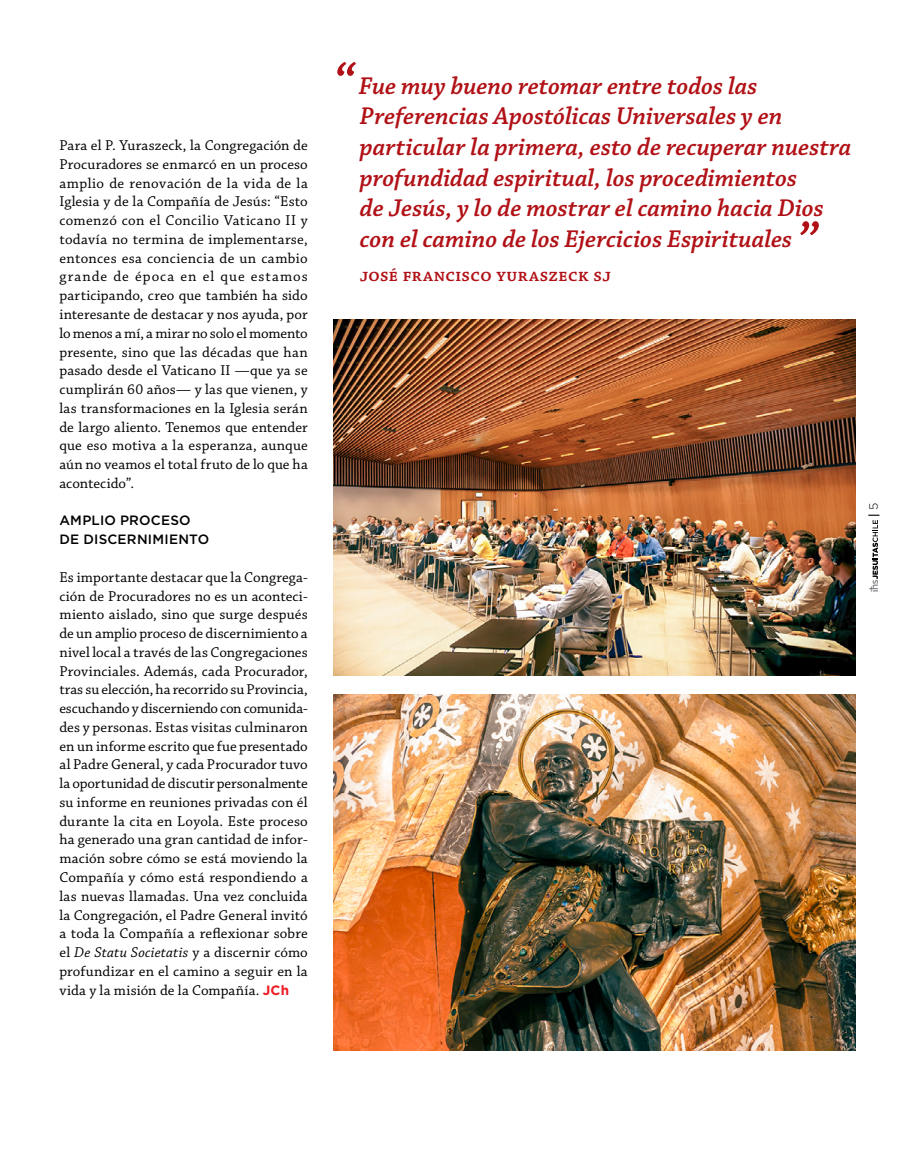
<style>
.page{position:relative;width:915px;height:1149px;background:#fff}
.page>*{position:absolute;margin:0;border:0;box-sizing:border-box;transform-origin:0 0}
.t1{font:italic 600 25.5px/30.6px "Chaparral Pro";color:#b11116}
.t2{font:600 18px "Chaparral Pro";letter-spacing:.02em;color:#b11116}
.t3{font:15px/18.8px "Chaparral Pro";letter-spacing:.01em;color:#000;text-align:justify}
.t4{font:500 13.5px/18.8px "Gotham";letter-spacing:.015em;color:#000}
.t5{font:300 12px "Gotham";color:#000}
.s1{font-style:italic}
.s2{font-family:"Gotham";font-weight:700;font-size:13.5px;color:#ed1d24}
.s3{font-size:54px}
</style>
<div class="page">
<img style="left:333px;top:694px;width:522px;height:356px">
<img style="left:333px;top:319px;width:522px;height:356px">
<svg style="left:868px;top:514px;width:11px;height:77px"></svg>
<p class="t3" style="left:59px;top:136px;width:250px">Para el P. Yuraszeck, la Congregación de Procuradores se enmarcó en un proceso amplio de renovación de la vida de la Iglesia y de la Compañía de Jesús: “Esto comenzó con el Concilio Vaticano II y todavía no termina de implementarse, entonces esa conciencia de un cambio grande de época en el que estamos participando, creo que también ha sido interesante de destacar y nos ayuda, por lo menos a mí, a mirar no solo el momento presente, sino que las décadas que han pasado desde el Vaticano II —que ya se cumplirán 60 años— y las que vienen, y las transformaciones en la Iglesia serán de largo aliento. Tenemos que entender que eso motiva a la esperanza, aunque aún no veamos el total fruto de lo que ha acontecido”.</p>
<p class="t4" style="left:59px;top:511px;width:151px">AMPLIO PROCESO<br>DE DISCERNIMIENTO</p>
<p class="t3" style="left:59px;top:568px;width:250px">Es importante destacar que la Congrega&shy;ción de Procuradores no es un aconteci&shy;miento aislado, sino que surge después de un amplio proceso de discernimiento a nivel local a través de las Congregaciones Provinciales. Además, cada Procurador, tras su elección, ha recorrido su Provincia, escuchando y discerniendo con comunida&shy;des y personas. Estas visitas culminaron en un informe escrito que fue presentado al Padre General, y cada Procurador tuvo la oportunidad de discutir personalmente su informe en reuniones privadas con él durante la cita en Loyola. Este proceso ha generado una gran cantidad de infor&shy;mación sobre cómo se está moviendo la Compañía y cómo está respondiendo a las nuevas llamadas. Una vez concluida la Congregación, el Padre General invitó a toda la Compañía a reflexionar sobre el <span class="s1">De Statu Societatis</span> y a discernir cómo profundizar en el camino a seguir en la vida y la misión de la Compañía. <span class="s2">JCh</span></p>
<p class="t1" style="left:360px;top:71px;width:493px;text-indent:-27px"><span class="s3">“</span> Fue muy bueno retomar entre todos las Preferencias Apostólicas Universales y en particular la primera, esto de recuperar nuestra profundidad espiritual, los procedimientos<br>de Jesús, y lo de mostrar el camino hacia Dios con el camino de los Ejercicios Espirituales <span class="s3">”</span></p>
<p class="t2" style="left:360px;top:265px;width:252px">josé francisco yuraszeck sj</p>
<p class="t5" style="left:865px;top:510px;width:9px;rotate:-90deg">5</p>
</div>
